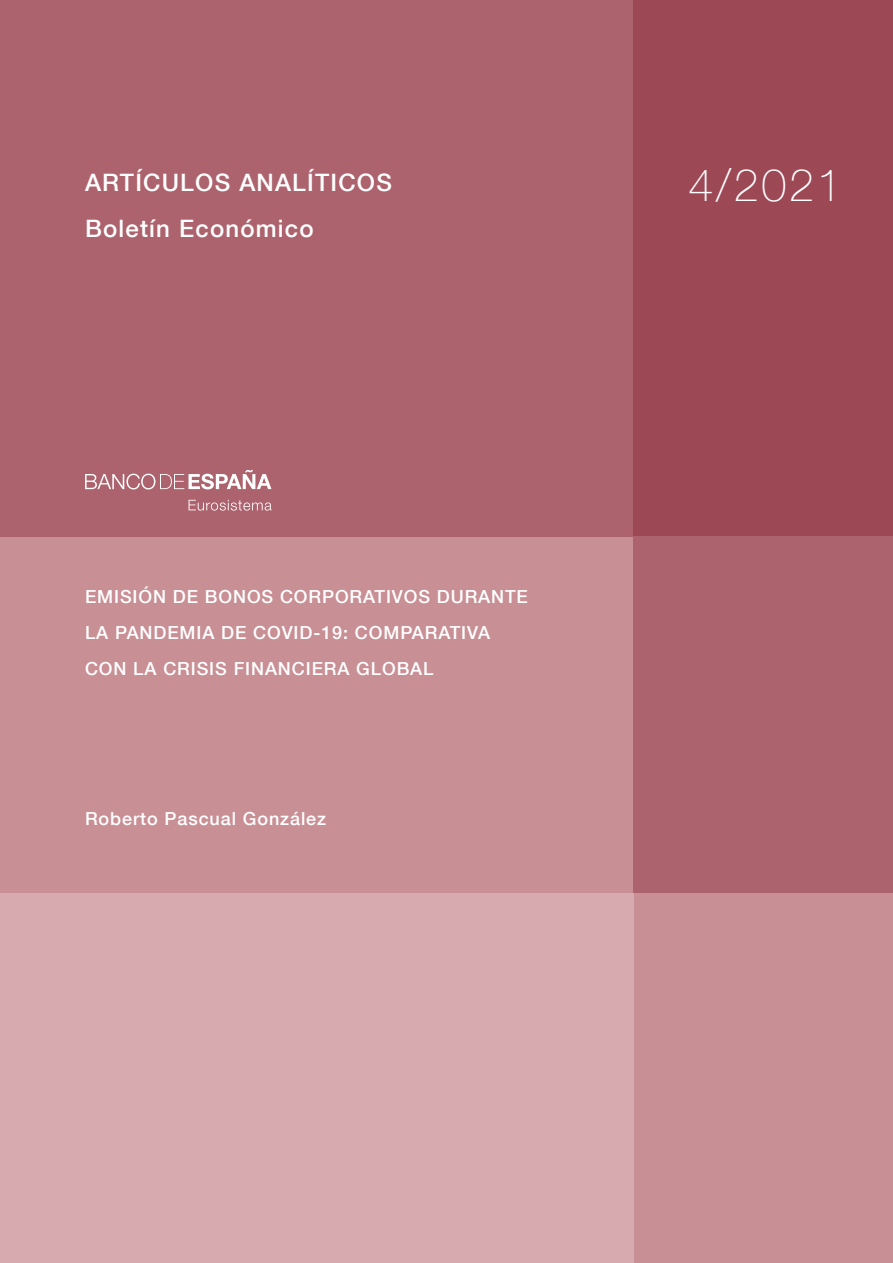
<style>
.page{position:relative;width:893px;height:1263px;background:#fff}
.page>*{position:absolute;margin:0;border:0;box-sizing:border-box;transform-origin:0 0}
.Fecha{font:100 45px "Bd E Neue Helvetica";color:#fff}
.Artículos_Analíticos{font:500 24px "Bd E Neue Helvetica";letter-spacing:.05em;color:#fff}
.Boletín_económico{font:500 24px "Bd E Neue Helvetica";letter-spacing:.05em;color:#fff}
.Título_artículo_port{font:500 18px/36px "Bd E Neue Helvetica";letter-spacing:.05em;color:#fff}
.Autores_portada{font:500 18px "Bd E Neue Helvetica";letter-spacing:.05em;color:#fff}
</style>
<div class="page">
<div style="left:0;top:536px;width:634px;height:357px;background:#c88f95"></div>
<div style="left:0;top:0;width:634px;height:536px;background:#ad636d"></div>
<div style="left:634px;top:0;width:259px;height:536px;background:#9d4855"></div>
<div style="left:634px;top:536px;width:259px;height:357px;background:#ad636d"></div>
<div style="left:634px;top:893px;width:259px;height:370px;background:#c88f95"></div>
<div style="left:0;top:893px;width:634px;height:370px;background:#d7aaaf"></div>
<svg style="left:189px;top:500px;width:83px;height:11px"></svg>
<svg style="left:85px;top:470px;width:186px;height:19px"></svg>
<p class="Artículos_Analíticos" style="left:85px;top:168px;width:308px">ARTÍCULOS ANALÍTICOS</p>
<p class="Boletín_económico" style="left:85px;top:214px;width:230px">Boletín Económico</p>
<h1 class="Título_artículo_port" style="left:85px;top:578px;width:444px">EMISIÓN DE BONOS CORPORATIVOS DURANTE<br>LA PANDEMIA DE COVID-19: COMPARATIVA<br>CON LA CRISIS FINANCIERA GLOBAL</h1>
<p class="Autores_portada" style="left:85px;top:807px;width:243px">Roberto Pascual González</p>
<p class="Fecha" style="left:688px;top:158px;width:155px">4/2021</p>
</div>
